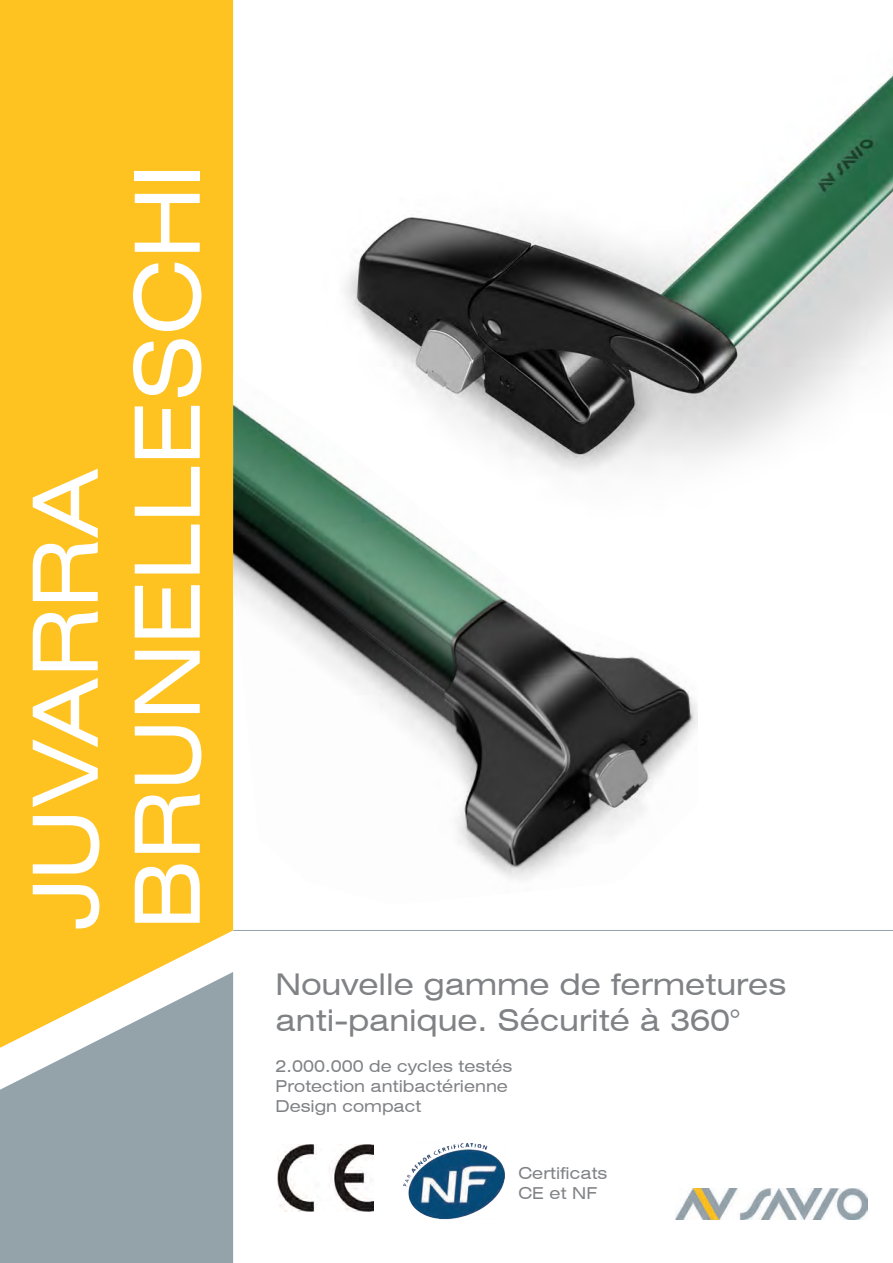
<style>
.page{position:relative;width:893px;height:1263px;background:#fff}
.page>*{position:absolute;margin:0;border:0;box-sizing:border-box;transform-origin:0 0}
.t1{font:expanded 90px/102px "Swiss 721 BT";color:#fff}
.t2{font:expanded 30px/36px "Swiss 721 BT";color:#808285}
.t3{font:expanded 16.5px "Swiss 721 BT";color:#808285}
</style>
<div class="page">
<div style="left:0;top:0;width:233px;height:972px;background:#fec221"></div>
<svg style="left:0;top:972px;width:233px;height:291px;background:#a9afa8"></svg>
<img style="left:676px;top:1188px;width:191px;height:32px">
<hr style="left:233px;top:930px;width:660px;height:1px;background:#94a2aa">
<img style="left:345px;top:74px;width:548px;height:387px">
<img style="left:403px;top:1143px;width:102px;height:77px">
<img style="left:233px;top:373px;width:465px;height:532px">
<img style="left:277px;top:1144px;width:97px;height:67px">
<p class="t1" style="left:14px;top:930px;width:769px;rotate:-90deg">JUVARRA<br>BRUNELLESCHI</p>
<p class="t2" style="left:276px;top:966px;width:512px">Nouvelle gamme de fermetures anti-panique. Sécurité à 360°</p>
<p class="t3" style="left:276px;top:1056px;width:238px">2.000.000 de cycles testés</p>
<p class="t3" style="left:276px;top:1076px;width:234px">Protection antibactérienne</p>
<p class="t3" style="left:276px;top:1096px;width:147px">Design compact</p>
<p class="t3" style="left:518px;top:1163px;width:90px">Certificats</p>
<p class="t3" style="left:518px;top:1183px;width:80px">CE et NF</p>
</div>
